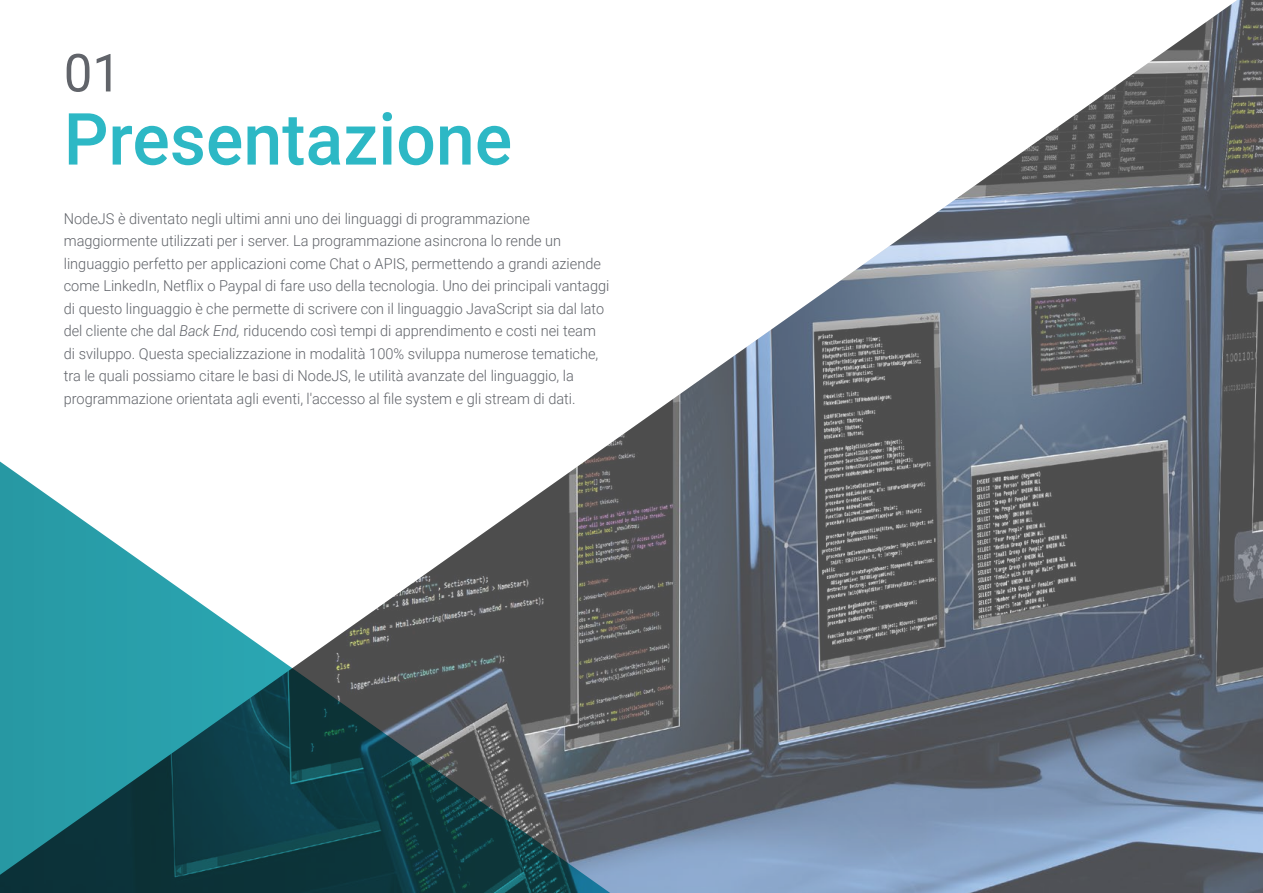
<style>
.page{position:relative;width:1263px;height:893px;background:#fff}
.page>*{position:absolute;margin:0;border:0;box-sizing:border-box;transform-origin:0 0}
.t1{font:500 72px "Roboto";color:#2db8c5}
.t2{font:52.5px "Roboto";color:#61646a}
.t3{font:300 15px/22.5px "Roboto";color:#61646a}
.s1{font-style:italic}
</style>
<div class="page">
<img style="left:606px;top:0;width:657px;height:893px">
<svg style="left:0;top:446px;width:640px;height:447px"></svg>
<h2 class="t2" style="left:64px;top:36px;width:59px">01</h2>
<h1 class="t1" style="left:64px;top:89px;width:450px">Presentazione</h1>
<p class="t3" style="left:64px;top:207px;width:547px">NodeJS è diventato negli ultimi anni uno dei linguaggi di programmazione maggiormente utilizzati per i server. La programmazione asincrona lo rende un linguaggio perfetto per applicazioni come Chat o APIS, permettendo a grandi aziende come LinkedIn, Netflix o Paypal di fare uso della tecnologia. Uno dei principali vantaggi di questo linguaggio è che permette di scrivere con il linguaggio JavaScript sia dal lato del cliente che dal <span class="s1">Back End,</span> riducendo così tempi di apprendimento e costi nei team di sviluppo. Questa specializzazione in modalità 100% sviluppa numerose tematiche, tra le quali possiamo citare le basi di NodeJS, le utilità avanzate del linguaggio, la programmazione orientata agli eventi, l'accesso al file system e gli stream di dati.</p>
</div>
